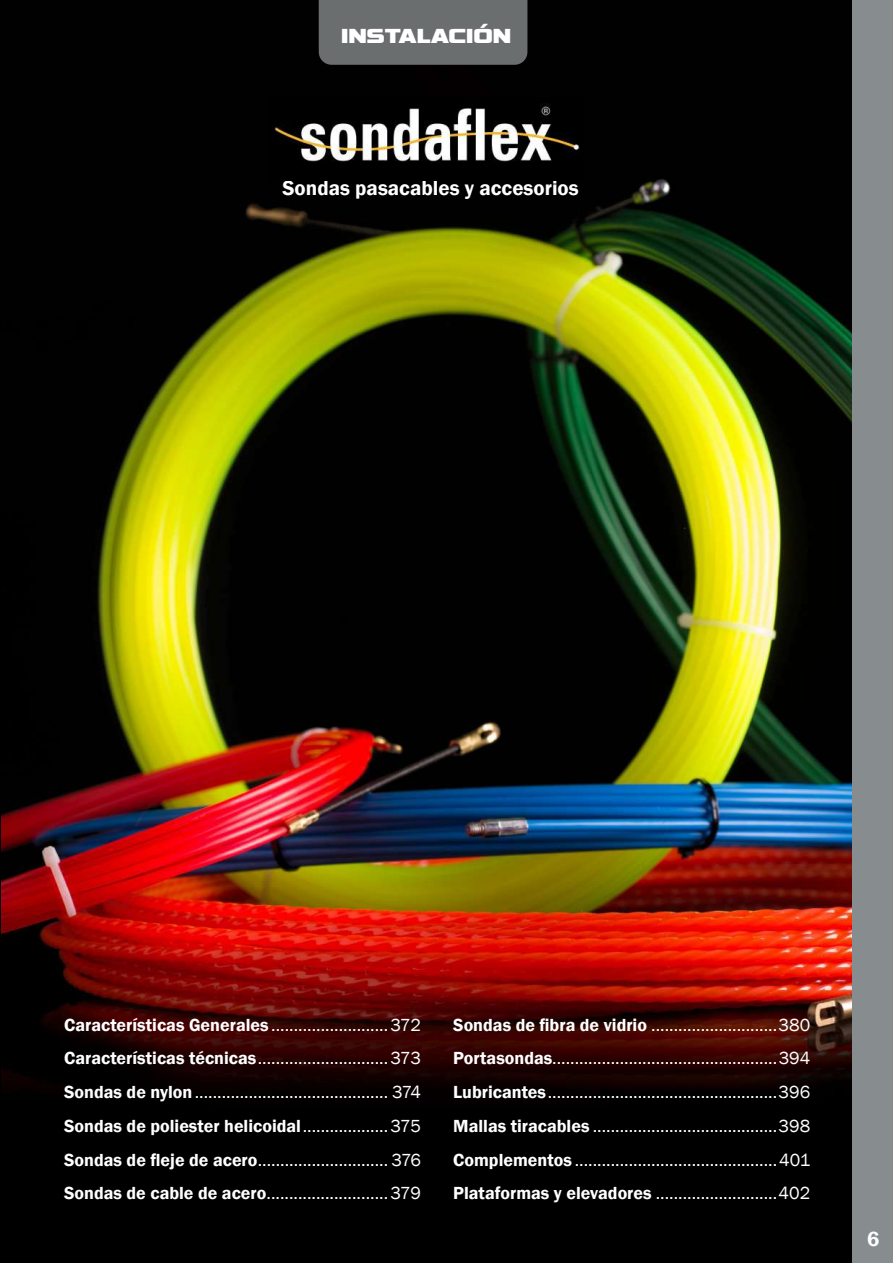
<style>
.page{position:relative;width:893px;height:1263px;background:#fff}
.page>*{position:absolute;margin:0;border:0;box-sizing:border-box;transform-origin:0 0}
.t1{font:27px "Franklin Gothic";color:#fff}
.t2{font:600 21px "Franklin Gothic";color:#fff}
.t3{font:21px "Vipnagorgialla";color:#fff}
.t4{font:18px/33.8px "Franklin Gothic";color:#fff;text-align:justify}
.s1{font-weight:600}
</style>
<div class="page">
<img style="left:1px;top:0;width:851px;height:1263px">
<div style="left:319px;top:0;width:208px;height:65px;background:#6b6e6f"></div>
<img style="left:268px;top:98px;width:316px;height:82px">
<div style="left:852px;top:0;width:41px;height:1263px;background:#878c8f"></div>
<p class="t3" style="left:341px;top:24px;width:172px">INSTALACIÓN</p>
<h1 class="t1" style="left:347px;top:32px;width:151px">INSTALACIÓN</h1>
<p class="t2" style="left:282px;top:175px;width:298px">Sondas pasacables y accesorios</p>
<p class="t4" style="left:64px;top:1008px;width:359px"><span class="s1">Características Generales</span> ..........................372<br><span class="s1">Características técnicas</span>.............................373<br><span class="s1">Sondas de nylon</span>........................................... 374<br><span class="s1">Sondas de poliester helicoidal</span>...................375<br><span class="s1">Sondas de fleje de acero</span>............................. 376<br><span class="s1">Sondas de cable de acero</span>...........................379</p>
<p class="t4" style="left:453px;top:1008px;width:358px"><span class="s1">Sondas de fibra de vidrio</span> ............................380<br><span class="s1">Portasondas</span>..................................................394<br><span class="s1">Lubricantes</span>...................................................396<br><span class="s1">Mallas tiracables</span> .........................................398<br><span class="s1">Complementos</span> .............................................401<br><span class="s1">Plataformas y elevadores</span> ...........................402</p>
<p class="t2" style="left:867px;top:1226px;width:14px">6</p>
</div>
